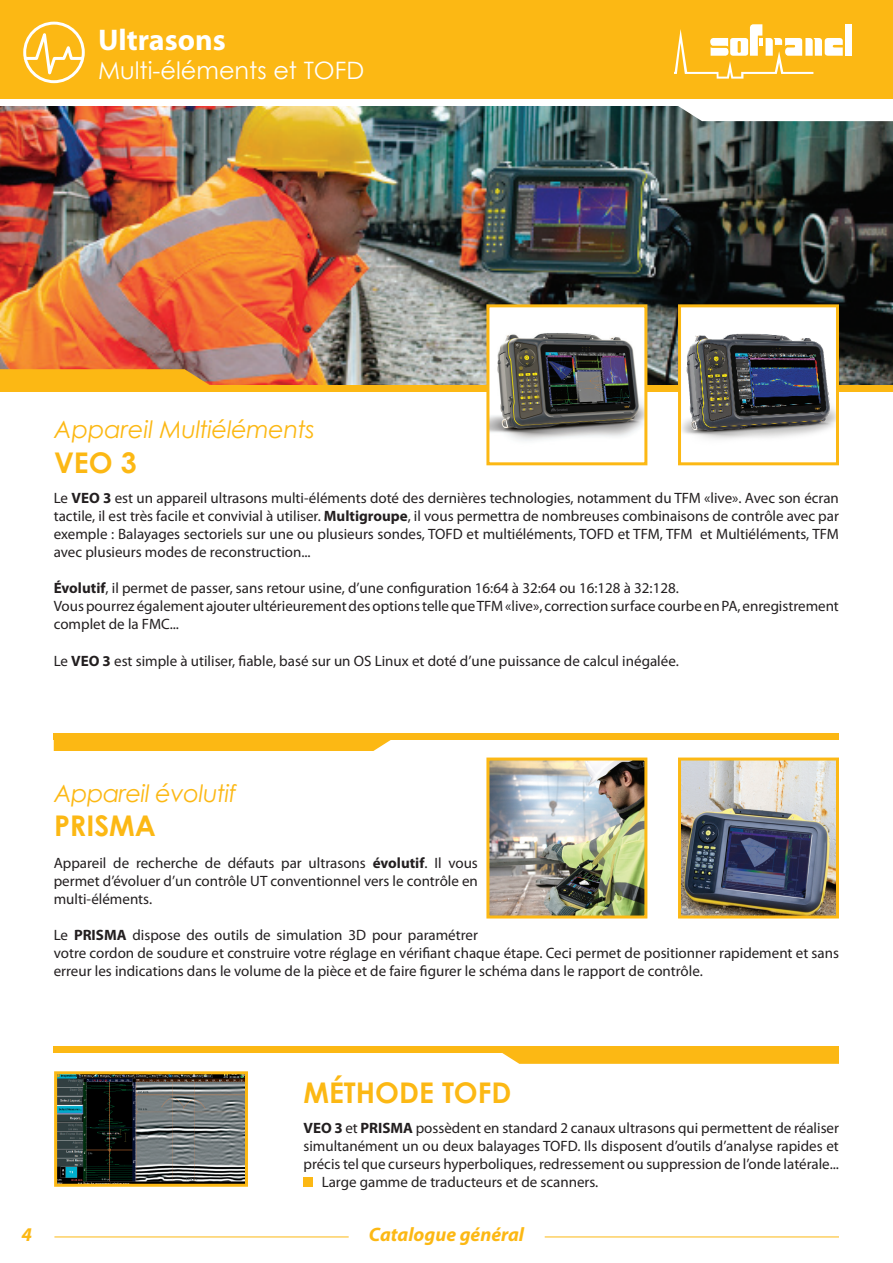
<style>
.page{position:relative;width:893px;height:1263px;background:#fff}
.page>*{position:absolute;margin:0;border:0;box-sizing:border-box;transform-origin:0 0}
.t1{font:700 30px "Myriad Pro";color:#fff}
.t2{font:700 28.5px "Century Gothic";color:#fcb814}
.t3{font:italic 24px "Century Gothic";letter-spacing:-.02em;color:#fcb814}
.t4{font:24px "Century Gothic";color:#fff}
.t5{font:italic 700 19.5px "Myriad Pro";color:#fcb814}
.t6{font:15px/18px "Myriad Pro";color:#231f20;text-align:justify}
.s1{font-weight:700}
</style>
<div class="page">
<img style="left:0;top:106px;width:893px;height:279px">
<div style="left:0;top:385px;width:893px;height:6px;background:#fcb814"></div>
<img style="left:682px;top:308px;width:153px;height:131px">
<div style="left:678px;top:304px;width:161px;height:161px;border:3px solid #fcb814"></div>
<img style="left:490px;top:761px;width:153px;height:153px">
<div style="left:486px;top:757px;width:161px;height:161px;border:3px solid #fcb814"></div>
<img style="left:490px;top:308px;width:153px;height:133px">
<div style="left:486px;top:304px;width:161px;height:161px;border:3px solid #fcb814"></div>
<div style="left:0;top:0;width:893px;height:101px;background:#fcb814"></div>
<div style="left:845px;top:24px;width:7px;height:32px;background:#fff"></div>
<svg style="left:674px;top:24px;width:169px;height:55px"></svg>
<svg style="left:23px;top:21px;width:62px;height:63px"></svg>
<div style="left:0;top:99px;width:893px;height:6px;background:#fff"></div>
<div style="left:54px;top:733px;width:785px;height:7px;background:#fcb814"></div>
<img style="left:682px;top:761px;width:153px;height:153px">
<div style="left:678px;top:757px;width:161px;height:161px;border:3px solid #fcb814"></div>
<img style="left:58px;top:1075px;width:186px;height:108px">
<div style="left:54px;top:1071px;width:194px;height:116px;border:3px solid #fcb814"></div>
<div style="left:303px;top:1177px;width:10px;height:10px;background:#fcb814"></div>
<div style="left:54px;top:1046px;width:785px;height:7px;background:#fcb814"></div>
<svg style="left:674px;top:106px;width:219px;height:15px"></svg>
<svg style="left:0;top:369px;width:213px;height:16px;background:#f3b11a"></svg>
<div style="left:54px;top:740px;width:337px;height:11px;background:#fcb814"></div>
<svg style="left:502px;top:1053px;width:337px;height:11px;background:#fcba1d"></svg>
<hr style="left:54px;top:1236px;width:295px;height:1px;background:#fcb814">
<hr style="left:545px;top:1236px;width:294px;height:1px;background:#fcb814">
<h1 class="t1" style="left:98px;top:20px;width:129px">Ultrasons</h1>
<h3 class="t4" style="left:98px;top:53px;width:268px">Multi-éléments et TOFD</h3>
<h3 class="t3" style="left:54px;top:413px;width:262px">Appareil Multiéléments</h3>
<h2 class="t2" style="left:54px;top:441px;width:84px">VEO 3</h2>
<p class="t6" style="left:54px;top:489px;width:787px">Le <span class="s1">VEO 3</span> est un appareil ultrasons multi-éléments doté des dernières technologies, notamment du TFM «live». Avec son écran tactile, il est très facile et convivial à utiliser. <span class="s1">Multigroupe</span>, il vous permettra de nombreuses combinaisons de contrôle avec par exemple : Balayages sectoriels sur une ou plusieurs sondes, TOFD et multiéléments, TOFD et TFM, TFM et Multiéléments, TFM avec plusieurs modes de reconstruction...</p>
<p class="t6" style="left:54px;top:579px;width:787px;text-align:left"><span class="s1">Évolutif</span>, il permet de passer, sans retour usine, d’une configuration 16:64 à 32:64 ou 16:128 à 32:128.<br>Vous pourrez également ajouter ultérieurement des options telle que TFM «live», correction surface courbe en PA, enregistrement complet de la FMC...</p>
<p class="t6" style="left:54px;top:651px;width:626px">Le <span class="s1">VEO 3</span> est simple à utiliser, fiable, basé sur un OS Linux et doté d’une puissance de calcul inégalée.</p>
<h3 class="t3" style="left:54px;top:776px;width:184px">Appareil évolutif</h3>
<h2 class="t2" style="left:54px;top:804px;width:104px">PRISMA</h2>
<p class="t6" style="left:54px;top:853px;width:426px">Appareil de recherche de défauts par ultrasons <span class="s1">évolutif</span>. Il vous permet d’évoluer d’un contrôle UT conventionnel vers le contrôle en multi-éléments.</p>
<p class="t6" style="left:54px;top:925px;width:787px;text-align:left">Le <span class="s1">PRISMA</span> dispose des outils de simulation 3D pour paramétrer<br>votre cordon de soudure et construire votre réglage en vérifiant chaque étape. Ceci permet de positionner rapidement et sans erreur les indications dans le volume de la pièce et de faire figurer le schéma dans le rapport de contrôle.</p>
<h2 class="t2" style="left:303px;top:1071px;width:206px">MÉTHODE TOFD</h2>
<p class="t6" style="left:303px;top:1118px;width:537px"><span class="s1">VEO 3</span> et <span class="s1">PRISMA</span> possèdent en standard 2 canaux ultrasons qui permettent de réaliser</p>
<p class="t6" style="left:303px;top:1136px;width:537px">simultanément un ou deux balayages TOFD. Ils disposent d’outils d’analyse rapides et</p>
<p class="t6" style="left:303px;top:1154px;width:537px">précis tel que curseurs hyperboliques, redressement ou suppression de l’onde latérale...</p>
<p class="t6" style="left:322px;top:1172px;width:278px">Large gamme de traducteurs et de scanners.</p>
<h3 class="t5" style="left:22px;top:1222px;width:12px">4</h3>
<h3 class="t5" style="left:369px;top:1222px;width:157px">Catalogue général</h3>
</div>
